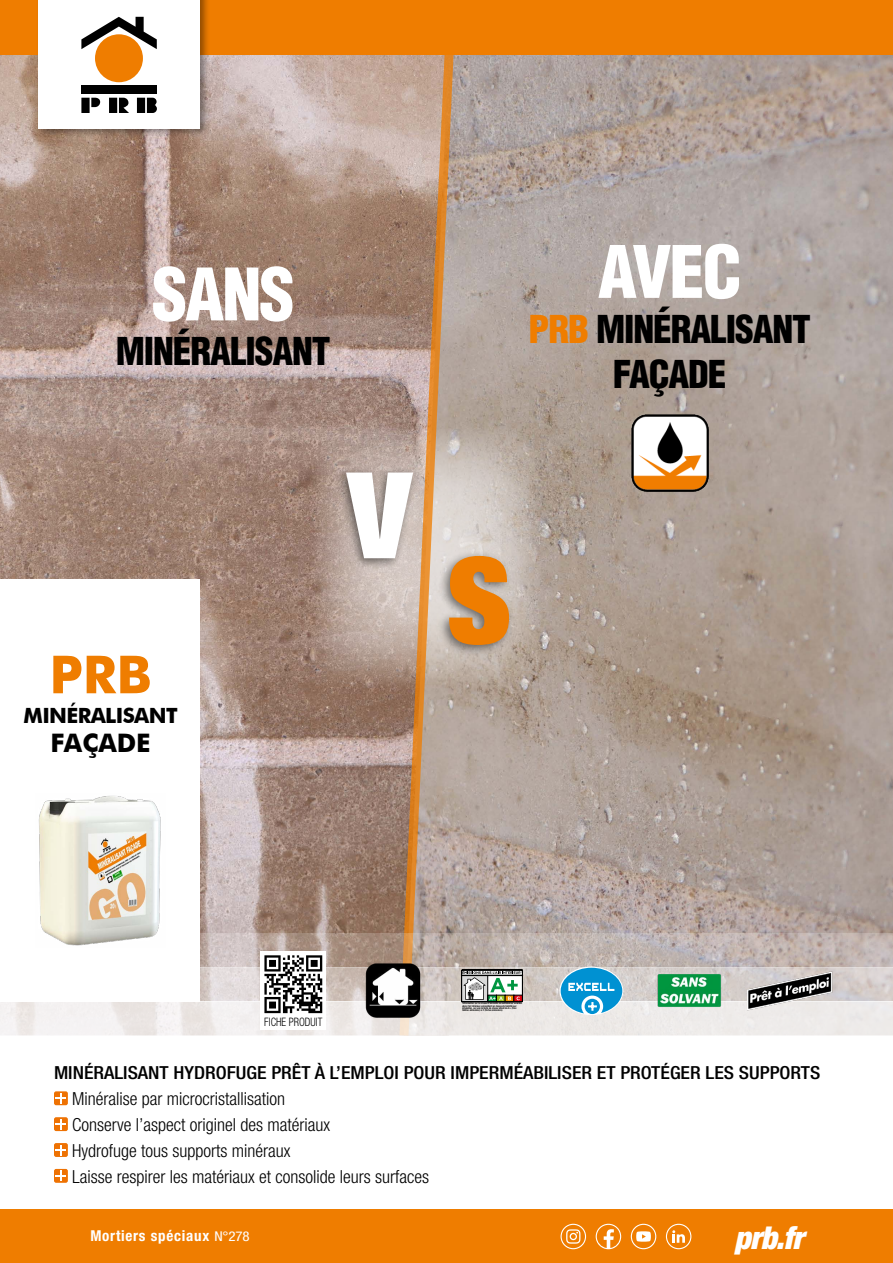
<style>
.page{position:relative;width:893px;height:1263px;background:#fff}
.page>*{position:absolute;margin:0;border:0;box-sizing:border-box;transform-origin:0 0}
.t1{font:900 condensed 120px "Helvetica Neue LT Std";color:#fff}
.t2{font:900 condensed 120px "Helvetica Neue LT Std";color:#ef7d00}
.t3{font:900 condensed 70.5px "Helvetica";letter-spacing:-.03em;color:#fff}
.t4{font:700 52.5px "Futura BT";color:#ef7d00}
.t5{font:900 condensed 37.5px/45px "Helvetica";letter-spacing:-.03em;color:#000;text-align:center}
.t6{font:italic 900 condensed 31.5px "Helvetica Neue LT Std";color:#fff}
.t7{font:700 25.5px "Futura BT";color:#000}
.t8{font:700 21px "Futura BT";letter-spacing:-.03em;color:#000}
.t9{font:300 condensed 18px/25.8px "Helvetica Neue LT Std";color:#000}
.t10{font:500 condensed 18px "Helvetica Neue LT Std";color:#000;scale:1.1 1}
.t11{font:700 condensed 15px "Helvetica Neue LT Std";letter-spacing:.05em;color:#fff}
.t12{font:300 condensed 11.7px "Helvetica Neue LT Std";color:#000;scale:.9 1}
.t13{font:italic 600 2.85px/2.4px "Franklin Gothic IT Cby BT";color:#000;scale:.74 1}
.s1{color:#ef7d00}
.s2{font-weight:400;font-size:13.5px}
</style>
<div class="page">
<img style="left:0;top:55px;width:395px;height:913px">
<img style="left:460px;top:55px;width:433px;height:913px">
<svg style="left:311px;top:427px;width:229px;height:262px;background:#b8a79d"></svg>
<div style="left:335px;top:466px;width:84px;height:104px;background:#000;opacity:.5"></div>
<div style="left:438px;top:550px;width:77px;height:107px;background:#000;opacity:.5"></div>
<svg style="left:395px;top:55px;width:65px;height:913px;background:#bca08b"></svg>
<div style="left:0;top:1002px;width:893px;height:34px;background:#eeebe9"></div>
<svg style="left:200px;top:968px;width:693px;height:34px;background:#d6ceca"></svg>
<svg style="left:200px;top:933px;width:693px;height:34px;background:#bcaea8"></svg>
<div style="left:0;top:1209px;width:893px;height:54px;background:#ef7d00"></div>
<svg style="left:631px;top:1224px;width:25px;height:25px"></svg>
<svg style="left:666px;top:1224px;width:25px;height:25px"></svg>
<svg style="left:561px;top:1224px;width:25px;height:25px"></svg>
<svg style="left:596px;top:1224px;width:25px;height:25px"></svg>
<div style="left:0;top:579px;width:200px;height:423px;background:#fff"></div>
<div style="left:261px;top:951px;width:65px;height:79px;background:#fff"></div>
<svg style="left:264px;top:955px;width:58px;height:58px"></svg>
<svg style="left:461px;top:969px;width:62px;height:33px"></svg>
<img style="left:38px;top:795px;width:123px;height:151px">
<img style="left:656px;top:961px;width:69px;height:46px">
<img style="left:744px;top:966px;width:91px;height:45px">
<img style="left:361px;top:959px;width:63px;height:63px">
<svg style="left:559px;top:966px;width:64px;height:49px"></svg>
<svg style="left:561px;top:968px;width:61px;height:45px;background:#4eafda"></svg>
<img style="left:631px;top:415px;width:77px;height:76px">
<div style="left:0;top:0;width:893px;height:55px;background:#ef7d00"></div>
<div style="left:36px;top:0;width:174px;height:138px;background:#000;opacity:.4"></div>
<div style="left:38px;top:0;width:162px;height:128px;background:#fff"></div>
<div style="left:95px;top:34px;width:48px;height:48px;background:#ef7d00;border-radius:50%"></div>
<div style="left:81px;top:85px;width:76px;height:9px;background:#000"></div>
<svg style="left:81px;top:17px;width:76px;height:32px"></svg>
<div style="left:81px;top:98px;width:9px;height:15px;background:#000"></div>
<svg style="left:91px;top:98px;width:9px;height:9px"></svg>
<div style="left:109px;top:98px;width:8px;height:15px;background:#000"></div>
<div style="left:137px;top:98px;width:8px;height:15px;background:#000"></div>
<svg style="left:119px;top:98px;width:10px;height:15px"></svg>
<svg style="left:147px;top:98px;width:10px;height:15px"></svg>
<div style="left:54px;top:1091px;width:14px;height:14px;background:#ee7203;border-radius:2px"></div>
<svg style="left:56px;top:1093px;width:10px;height:10px"></svg>
<div style="left:54px;top:1117px;width:14px;height:14px;background:#ee7203;border-radius:2px"></div>
<svg style="left:56px;top:1119px;width:10px;height:10px"></svg>
<div style="left:54px;top:1143px;width:14px;height:14px;background:#ee7203;border-radius:2px"></div>
<svg style="left:56px;top:1145px;width:10px;height:10px"></svg>
<div style="left:54px;top:1169px;width:14px;height:14px;background:#ee7203;border-radius:2px"></div>
<svg style="left:56px;top:1171px;width:10px;height:10px"></svg>
<h2 class="t3" style="left:152px;top:250px;width:144px">SANS</h2>
<h3 class="t5" style="left:116px;top:329px;width:216px">MINÉRALISANT</h3>
<h3 class="t4" style="left:49px;top:643px;width:104px">PRB</h3>
<h3 class="t8" style="left:24px;top:703px;width:156px">MINÉRALISANT</h3>
<h3 class="t7" style="left:51px;top:727px;width:102px">FAÇADE</h3>
<h1 class="t1" style="left:347px;top:439px;width:66px">V</h1>
<h2 class="t3" style="left:598px;top:227px;width:145px">AVEC</h2>
<h3 class="t5" style="left:529px;top:306px;width:284px"><span class="s1">PRB</span> MINÉRALISANT<br>FAÇADE</h3>
<h1 class="t2" style="left:447px;top:524px;width:66px">S</h1>
<h3 class="t12" style="left:264px;top:1015px;width:66px">FICHE PRODUIT</h3>
<p class="t13" style="left:462px;top:1002px;width:83px">*Information sur le niveau d’émission de substances volatiles dans l’air intérieur, présentant un risque de toxicité par inhalation, sur une échelle de classe allant de A+ (très faibles émissions) à C (fortes émissions).</p>
<h3 class="t10" style="left:54px;top:1062px;width:698px">MINÉRALISANT HYDROFUGE PRÊT À L’EMPLOI POUR IMPERMÉABILISER ET PROTÉGER LES SUPPORTS</h3>
<h3 class="t9" style="left:72px;top:1086px;width:358px">Minéralise par microcristallisation<br>Conserve l’aspect originel des matériaux<br>Hydrofuge tous supports minéraux<br>Laisse respirer les matériaux et consolide leurs surfaces</h3>
<h3 class="t11" style="left:90px;top:1227px;width:161px">Mortiers spéciaux <span class="s2">N°278</span></h3>
<h3 class="t6" style="left:734px;top:1219px;width:71px">prb.fr</h3>
</div>
